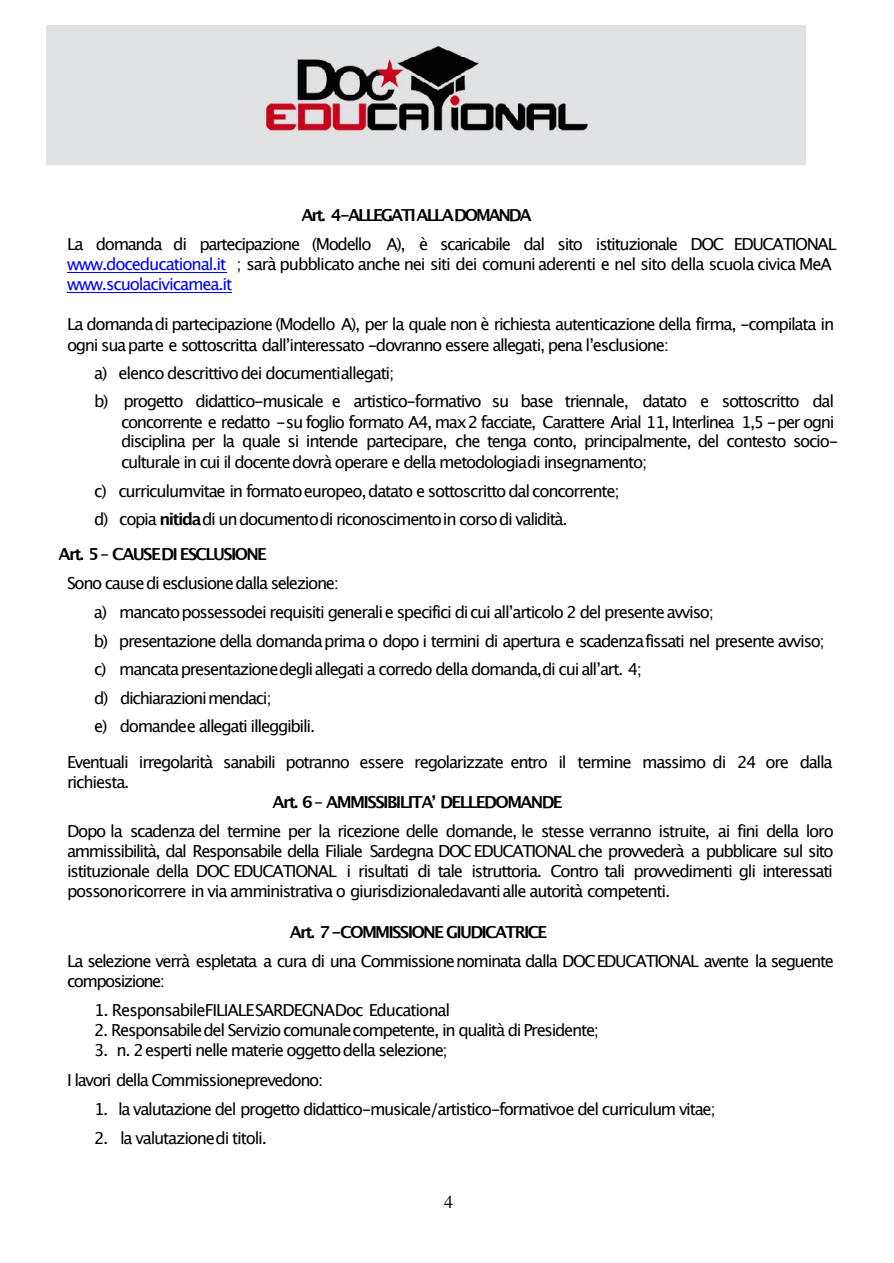
<style>
.page{position:relative;width:894px;height:1263px;background:#fff}
.page>*{position:absolute;margin:0;border:0;box-sizing:border-box;transform-origin:0 0}
.t1{font:18px "Times";color:#000}
.t2{font:16.5px/20.1px "Lucida Grande";letter-spacing:-.08em;color:#000}
.t3{font:700 16.5px "Lucida Grande";letter-spacing:-.105em;color:#000}
.t4{font:700 16.5px "Lucida Grande";letter-spacing:-.13em;color:#000}
.s1{color:#00f}
.s2{font-weight:700}
</style>
<div class="page">
<img style="left:46px;top:26px;width:759px;height:139px">
<hr style="left:67px;top:272px;width:159px;height:1px;background:#00f">
<hr style="left:67px;top:292px;width:165px;height:1px;background:#00f">
<p class="t4" style="left:301px;top:208px;width:232px">Art. 4-ALLEGATI ALLADOMANDA</p>
<p class="t2" style="left:67px;top:235px;width:771px">La domanda di partecipazione (Modello A), è scaricabile dal sito istituzionale DOC EDUCATIONAL <span class="s1">www.doceducational.it</span> ; sarà pubblicato anche nei siti dei comuni aderenti e nel sito della scuola civica MeA <span class="s1">www.scuolacivicamea.it</span></p>
<p class="t2" style="left:67px;top:316px;width:769px">La domanda di partecipazione (Modello A), per la quale non è richiesta autenticazione della firma, -compilata in ogni sua parte e sottoscritta dallʼinteressato -dovranno essere allegati, pena lʼesclusione:</p>
<p class="t2" style="left:94px;top:360px;width:742px;line-height:28.2px">a) elenco descrittivo dei documentiallegati;<br>b) progetto didattico-musicale e artistico-formativo su base triennale, datato e sottoscritto dal</p>
<p class="t2" style="left:121px;top:413px;width:719px">concorrente e redatto -su foglio formato A4, max2 facciate, Carattere Arial 11, Interlinea 1,5 -per ogni disciplina per la quale si intende partecipare, che tenga conto, principalmente, del contesto socio&shy;culturale in cui il docente dovrà operare e della metodologiadi insegnamento;</p>
<p class="t2" style="left:94px;top:478px;width:527px;line-height:27.6px">c) curriculumvitae in formatoeuropeo, datato e sottoscritto dal concorrente; d) copia <span class="s2">nitida</span>di un documentodi riconoscimentoin corso di validità.</p>
<p class="t3" style="left:59px;top:547px;width:210px">Art. 5 – CAUSEDI ESCLUSIONE</p>
<p class="t2" style="left:94px;top:570px;width:732px;line-height:28.7px;text-indent:-27px">Sono cause di esclusione dalla selezione:<br>a) mancatopossessodei requisiti generali e specifici di cui allʼarticolo 2 del presente avviso;<br>b) presentazione della domanda prima o dopo i termini di apertura e scadenzafissati nel presente avviso; c) mancata presentazionedegli allegati a corredo della domanda,di cui allʼart. 4;<br>d) dichiarazioni mendaci;<br>e) domandee allegati illeggibili.</p>
<p class="t2" style="left:67px;top:753px;width:767px">Eventuali irregolarità sanabili potranno essere regolarizzate entro il termine massimo di 24 ore dalla richiesta.</p>
<p class="t3" style="left:273px;top:795px;width:292px">Art. 6 – AMMISSIBILITAʼ DELLEDOMANDE</p>
<p class="t2" style="left:67px;top:822px;width:768px;text-align:justify">Dopo la scadenza del termine per la ricezione delle domande, le stesse verranno istruite, ai fini della loro ammissibilità, dal Responsabile della Filiale Sardegna DOC EDUCATIONAL che provvederà a pubblicare sul sito istituzionale della DOC EDUCATIONAL i risultati di tale istruttoria. Contro tali provvedimenti gli interessati possonoricorrere in via amministrativa o giurisdizionaledavanti alle autorità competenti.</p>
<p class="t3" style="left:290px;top:925px;width:259px">Art. 7 -COMMISSIONE GIUDICATRICE</p>
<p class="t2" style="left:67px;top:952px;width:769px">La selezione verrà espletata a cura di una Commissionenominata dalla DOCEDUCATIONAL avente la seguente composizione:</p>
<p class="t2" style="left:94px;top:1001px;width:358px">1. ResponsabileFILIALESARDEGNADoc Educational</p>
<p class="t2" style="left:94px;top:1021px;width:507px">2. Responsabiledel Servizio comunalecompetente, in qualità di Presidente;</p>
<p class="t2" style="left:67px;top:1037px;width:382px;line-height:29.1px;text-indent:27px">3. n. 2 esperti nelle materie oggetto della selezione;<br>I lavori della Commissioneprevedono:</p>
<p class="t2" style="left:94px;top:1100px;width:623px">1. la valutazione del progetto didattico-musicale/artistico-formativoe del curriculum vitae;</p>
<p class="t2" style="left:94px;top:1129px;width:174px">2. la valutazionedi titoli.</p>
<p class="t1" style="left:444px;top:1194px;width:11px">4</p>
</div>
